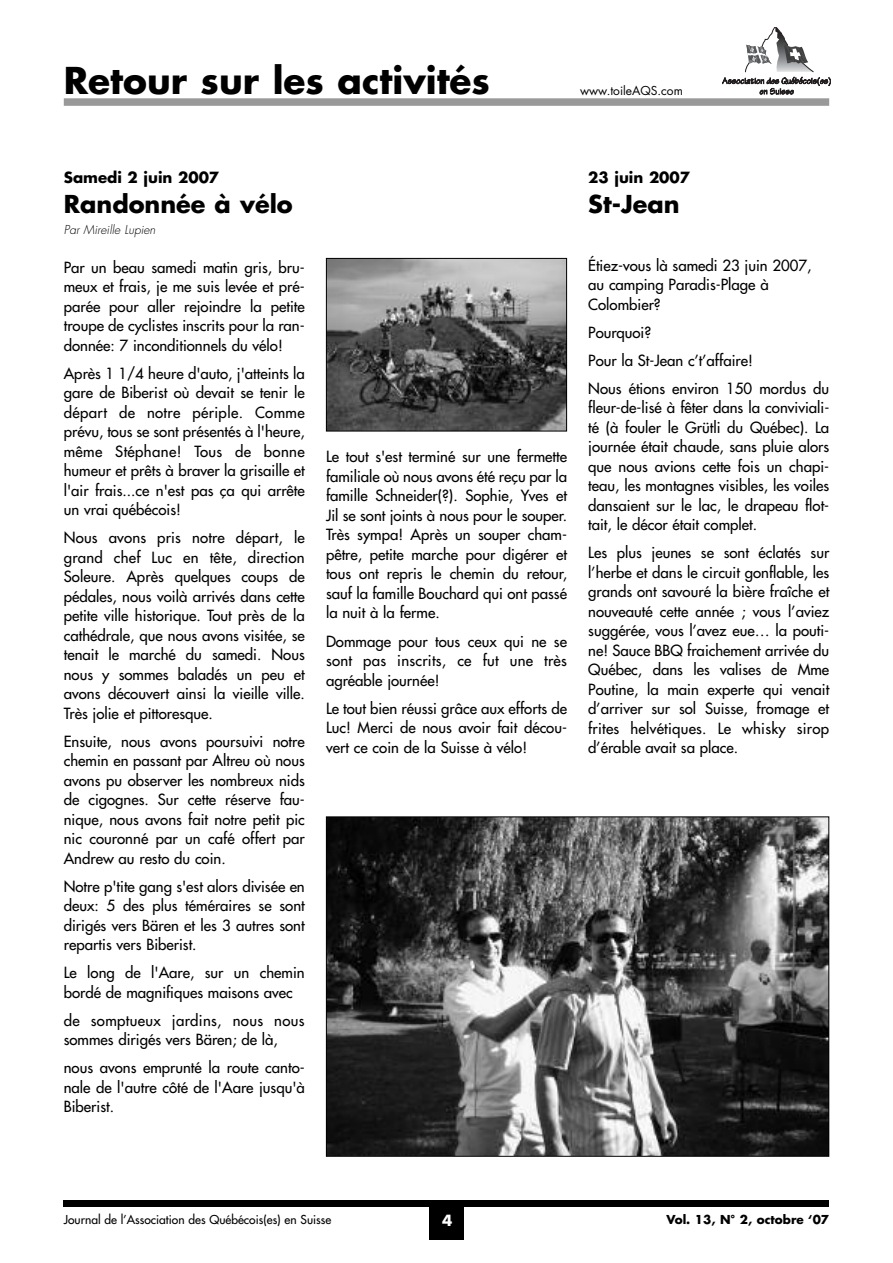
<style>
.page{position:relative;width:893px;height:1263px;background:#fff}
.page>*{position:absolute;margin:0;border:0;box-sizing:border-box;transform-origin:0 0}
.t1{font:700 36px "Futura";color:#000}
.t2{font:700 24px "Futura";color:#000}
.t3{font:15px/19.5px "Futura";color:#000;text-align:justify}
.t4{font:15px/19.5px "Futura";letter-spacing:.02em;color:#000}
.t5{font:700 15px "Futura";color:#000}
.t6{font:700 15px "Futura";color:#fff}
.t7{font:12px "Futura";color:#000}
.t8{font:700 12px "Futura";color:#000}
.t9{font:italic 300 12px "Futura";color:#000}
.t10{font:12px "Futura";color:#000}
</style>
<div class="page">
<svg style="left:722px;top:27px;width:109px;height:67px"></svg>
<div style="left:64px;top:98px;width:765px;height:8px;background:#999"></div>
<div style="left:429px;top:1204px;width:35px;height:35px;background:#000"></div>
<div style="left:64px;top:1201px;width:765px;height:6px;background:#000"></div>
<img style="left:328px;top:818px;width:499px;height:337px">
<img style="left:328px;top:260px;width:237px;height:169px">
<div style="left:326px;top:258px;width:241px;height:173px;border:1px solid #000"></div>
<h1 class="t1" style="left:64px;top:64px;width:428px">Retour sur les activités</h1>
<p class="t10" style="left:580px;top:85px;width:104px">www.toileAQS.com</p>
<p class="t5" style="left:64px;top:170px;width:157px">Samedi 2 juin 2007</p>
<h2 class="t2" style="left:64px;top:193px;width:231px">Randonnée à vélo</h2>
<p class="t9" style="left:64px;top:224px;width:93px">Par Mireille Lupien</p>
<p class="t3" style="left:64px;top:258px;width:243px">Par un beau samedi matin gris, bru&shy;meux et frais, je me suis levée et pré&shy;parée pour aller rejoindre la petite troupe de cyclistes inscrits pour la ran&shy;donnée: 7 inconditionnels du vélo!</p>
<p class="t3" style="left:64px;top:364px;width:243px">Après 1 1/4 heure d'auto, j'atteints la gare de Biberist où devait se tenir le départ de notre périple. Comme prévu, tous se sont présentés à l'heure, même Stéphane! Tous de bonne humeur et prêts à braver la grisaille et l'air frais...ce n'est pas ça qui arrête un vrai québécois!</p>
<p class="t3" style="left:64px;top:529px;width:243px">Nous avons pris notre départ, le grand chef Luc en tête, direction Soleure. Après quelques coups de pédales, nous voilà arrivés dans cette petite ville historique. Tout près de la cathédrale, que nous avons visitée, se tenait le marché du samedi. Nous nous y sommes baladés un peu et avons découvert ainsi la vieille ville.<br>Très jolie et pittoresque.</p>
<p class="t3" style="left:64px;top:732px;width:243px">Ensuite, nous avons poursuivi notre chemin en passant par Altreu où nous avons pu observer les nombreux nids de cigognes. Sur cette réserve fau&shy;nique, nous avons fait notre petit pic nic couronné par un café offert par Andrew au resto du coin.</p>
<p class="t3" style="left:64px;top:877px;width:243px">Notre p'tite gang s'est alors divisée en deux: 5 des plus téméraires se sont dirigés vers Bären et les 3 autres sont repartis vers Biberist.</p>
<p class="t3" style="left:64px;top:964px;width:242px">Le long de l'Aare, sur un chemin bordé de magnifiques maisons avec</p>
<p class="t4" style="left:64px;top:1011px;width:242px">de somptueux jardins, nous nous sommes dirigés vers Bären; de là,</p>
<p class="t3" style="left:64px;top:1059px;width:243px">nous avons emprunté la route canto&shy;nale de l'autre côté de l'Aare jusqu'à Biberist.</p>
<p class="t3" style="left:326px;top:448px;width:243px">Le tout s'est terminé sur une fermette familiale où nous avons été reçu par la famille Schneider(?). Sophie, Yves et Jil se sont joints à nous pour le souper.<br>Très sympa! Après un souper cham&shy;pêtre, petite marche pour digérer et tous ont repris le chemin du retour, sauf la famille Bouchard qui ont passé la nuit à la ferme.</p>
<p class="t3" style="left:326px;top:632px;width:242px">Dommage pour tous ceux qui ne se sont pas inscrits, ce fut une très agréable journée!</p>
<p class="t3" style="left:326px;top:699px;width:243px">Le tout bien réussi grâce aux efforts de Luc! Merci de nous avoir fait décou&shy;vert ce coin de la Suisse à vélo!</p>
<p class="t5" style="left:588px;top:170px;width:103px">23 juin 2007</p>
<h2 class="t2" style="left:588px;top:193px;width:93px">St-Jean</h2>
<p class="t3" style="left:588px;top:256px;width:225px;text-align:left">Étiez-vous là samedi 23 juin 2007, au camping Paradis-Plage à<br>Colombier?</p>
<p class="t3" style="left:588px;top:319px;width:242px;line-height:28px;text-align:left">Pourquoi?<br>Pour la St-Jean c’t’affaire!<br>Nous étions environ 150 mordus du</p>
<p class="t3" style="left:588px;top:399px;width:243px">fleur-de-lisé à fêter dans la conviviali&shy;té (à fouler le Grütli du Québec). La journée était chaude, sans pluie alors que nous avions cette fois un chapi&shy;teau, les montagnes visibles, les voiles dansaient sur le lac, le drapeau flot&shy;tait, le décor était complet.</p>
<p class="t3" style="left:588px;top:544px;width:243px">Les plus jeunes se sont éclatés sur l’herbe et dans le circuit gonflable, les grands ont savouré la bière fraîche et nouveauté cette année ; vous l’aviez suggérée, vous l’avez eue… la pouti&shy;ne! Sauce BBQ fraichement arrivée du Québec, dans les valises de Mme Poutine, la main experte qui venait d’arriver sur sol Suisse, fromage et frites helvétiques. Le whisky sirop d’érable avait sa place.</p>
<p class="t7" style="left:64px;top:1213px;width:269px">Journal de l’Association des Québécois(es) en Suisse</p>
<p class="t6" style="left:442px;top:1213px;width:12px">4</p>
<p class="t8" style="left:666px;top:1214px;width:164px">Vol. 13, N° 2, octobre ‘07</p>
</div>
